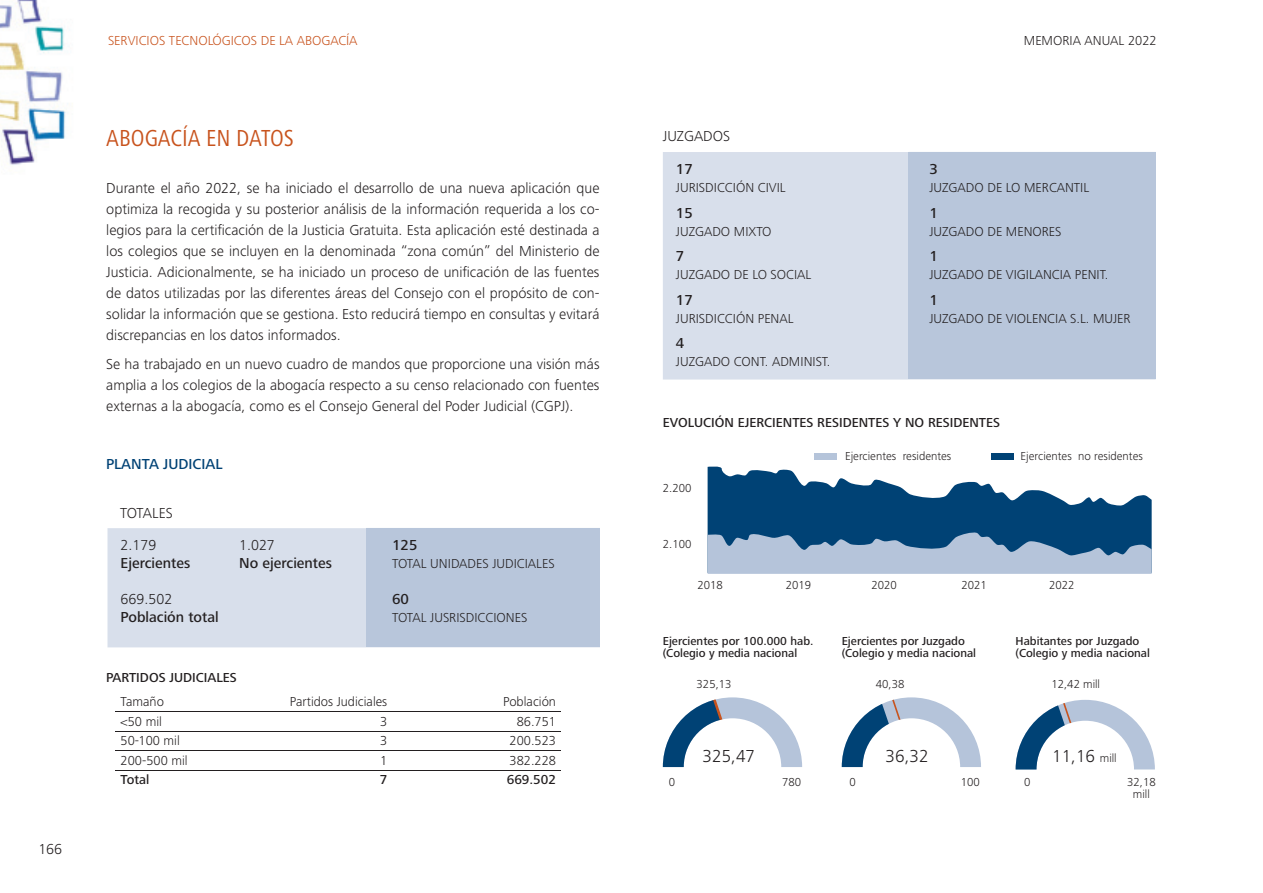
<style>
.page{position:relative;width:1263px;height:893px;background:#fff}
.page>*{position:absolute;margin:0;border:0;box-sizing:border-box;transform-origin:0 0}
.t1{font:condensed 24px "Frutiger Next LT";color:#c8531d}
.t2{font:300 18px "Frutiger Next LT";color:#231f20}
.t3{font:300 15px/21px "Frutiger Next LT";color:#231f20;text-align:justify}
.t4{font:500 15px "Frutiger Next LT";color:#231f20}
.t5{font:500 15px "Frutiger Next LT";color:#004275}
.t6{font:300 15px "Frutiger Next LT";letter-spacing:-.02em;color:#231f20}
.t7{font:300 13.5px "Frutiger Next LT";color:#231f20}
.t8{font:500 13.5px "Frutiger Next LT";color:#231f20}
.t9{font:300 13.5px "Frutiger Next LT";color:#c8531d}
.t10{font:500 12px/12px "Frutiger Next LT";color:#231f20}
.t11{font:300 12px/12px "Frutiger Next LT";color:#231f20;text-align:center}
.s1{font-size:12px}
</style>
<div class="page">
<img style="left:0;top:0;width:68px;height:165px">
<div style="left:107px;top:528px;width:493px;height:119px;background:#d8dfeb"></div>
<div style="left:366px;top:528px;width:234px;height:118px;background:#b8c6db"></div>
<hr style="left:115px;top:711px;width:445px;height:1px;background:#231f20">
<hr style="left:115px;top:770px;width:445px;height:1px;background:#231f20">
<hr style="left:115px;top:751px;width:445px;height:1px;background:#231f20">
<hr style="left:115px;top:731px;width:445px;height:1px;background:#231f20">
<div style="left:663px;top:152px;width:493px;height:228px;background:#d8dfeb"></div>
<div style="left:909px;top:152px;width:247px;height:227px;background:#b8c6db"></div>
<svg style="left:708px;top:466px;width:444px;height:65px;fill:#004275"></svg>
<svg style="left:708px;top:531px;width:444px;height:43px;background:#7f9dbc"></svg>
<div style="left:814px;top:453px;width:23px;height:6px;background:#b5c4da"></div>
<div style="left:991px;top:453px;width:23px;height:6px;background:#004275"></div>
<svg style="left:663px;top:697px;width:139px;height:70px"></svg>
<svg style="left:842px;top:697px;width:139px;height:70px"></svg>
<svg style="left:1015px;top:700px;width:140px;height:69px"></svg>
<p class="t3" style="left:38px;top:838px;width:25px">166</p>
<p class="t9" style="left:108px;top:33px;width:251px">SERVICIOS TECNOLÓGICOS DE LA ABOGACÍA</p>
<p class="t7" style="left:1024px;top:33px;width:134px">MEMORIA ANUAL 2022</p>
<h1 class="t1" style="left:106px;top:125px;width:189px">ABOGACÍA EN DATOS</h1>
<p class="t3" style="left:106px;top:177px;width:495px">Durante el año 2022, se ha iniciado el desarrollo de una nueva aplicación que optimiza la recogida y su posterior análisis de la información requerida a los co&shy;legios para la certificación de la Justicia Gratuita. Esta aplicación esté destinada a los colegios que se incluyen en la denominada “zona común” del Ministerio de Justicia. Adicionalmente, se ha iniciado un proceso de unificación de las fuentes de datos utilizadas por las diferentes áreas del Consejo con el propósito de con&shy;solidar la información que se gestiona. Esto reducirá tiempo en consultas y evitará discrepancias en los datos informados.</p>
<p class="t3" style="left:106px;top:354px;width:495px">Se ha trabajado en un nuevo cuadro de mandos que proporcione una visión más amplia a los colegios de la abogacía respecto a su censo relacionado con fuentes externas a la abogacía, como es el Consejo General del Poder Judicial (CGPJ).</p>
<p class="t5" style="left:106px;top:456px;width:118px">PLANTA JUDICIAL</p>
<p class="t6" style="left:120px;top:505px;width:54px">TOTALES</p>
<p class="t3" style="left:121px;top:535px;width:37px">2.179</p>
<p class="t4" style="left:121px;top:555px;width:71px">Ejercientes</p>
<p class="t3" style="left:121px;top:589px;width:53px">669.502</p>
<p class="t4" style="left:121px;top:609px;width:100px">Población total</p>
<p class="t3" style="left:239px;top:535px;width:37px">1.027</p>
<p class="t4" style="left:239px;top:555px;width:94px">No ejercientes</p>
<p class="t8" style="left:106px;top:670px;width:132px">PARTIDOS JUDICIALES</p>
<p class="t4" style="left:392px;top:537px;width:27px">125</p>
<p class="t7" style="left:392px;top:556px;width:164px">TOTAL UNIDADES JUDICIALES</p>
<p class="t4" style="left:392px;top:591px;width:18px">60</p>
<p class="t7" style="left:392px;top:610px;width:137px">TOTAL JUSRISDICCIONES</p>
<p class="t7" style="left:121px;top:694px;width:45px">Tamaño</p>
<p class="t7" style="left:290px;top:694px;width:99px">Partidos Judiciales</p>
<p class="t7" style="left:503px;top:694px;width:54px">Población</p>
<p class="t7" style="left:121px;top:714px;width:43px">&lt;50 mil</p>
<p class="t7" style="left:380px;top:714px;width:9px">3</p>
<p class="t7" style="left:517px;top:714px;width:41px">86.751</p>
<p class="t7" style="left:121px;top:733px;width:61px">50-100 mil</p>
<p class="t7" style="left:380px;top:733px;width:9px">3</p>
<p class="t7" style="left:509px;top:733px;width:48px">200.523</p>
<p class="t7" style="left:121px;top:753px;width:69px">200-500 mil</p>
<p class="t7" style="left:380px;top:753px;width:9px">1</p>
<p class="t7" style="left:509px;top:753px;width:48px">382.228</p>
<p class="t8" style="left:121px;top:772px;width:30px">Total</p>
<p class="t8" style="left:380px;top:772px;width:9px">7</p>
<p class="t8" style="left:507px;top:772px;width:51px">669.502</p>
<p class="t3" style="left:663px;top:125px;width:69px">JUZGADOS</p>
<p class="t4" style="left:676px;top:161px;width:18px">17</p>
<p class="t7" style="left:676px;top:180px;width:111px">JURISDICCIÓN CIVIL</p>
<p class="t4" style="left:676px;top:204px;width:18px">15</p>
<p class="t7" style="left:676px;top:224px;width:97px">JUZGADO MIXTO</p>
<p class="t4" style="left:676px;top:248px;width:10px">7</p>
<p class="t7" style="left:676px;top:267px;width:137px">JUZGADO DE LO SOCIAL</p>
<p class="t4" style="left:676px;top:291px;width:18px">17</p>
<p class="t7" style="left:676px;top:311px;width:119px">JURISDICCIÓN PENAL</p>
<p class="t4" style="left:676px;top:335px;width:10px">4</p>
<p class="t7" style="left:676px;top:354px;width:156px">JUZGADO CONT. ADMINIST.</p>
<p class="t4" style="left:929px;top:161px;width:10px">3</p>
<p class="t7" style="left:929px;top:180px;width:161px">JUZGADO DE LO MERCANTIL</p>
<p class="t4" style="left:929px;top:204px;width:10px">1</p>
<p class="t7" style="left:929px;top:224px;width:134px">JUZGADO DE MENORES</p>
<p class="t4" style="left:929px;top:248px;width:10px">1</p>
<p class="t7" style="left:929px;top:267px;width:180px">JUZGADO DE VIGILANCIA PENIT.</p>
<p class="t4" style="left:929px;top:291px;width:10px">1</p>
<p class="t7" style="left:929px;top:311px;width:203px">JUZGADO DE VIOLENCIA S.L. MUJER</p>
<p class="t8" style="left:663px;top:415px;width:339px">EVOLUCIÓN EJERCIENTES RESIDENTES Y NO RESIDENTES</p>
<p class="t11" style="left:845px;top:450px;width:108px">Ejercientes residentes</p>
<p class="t11" style="left:663px;top:482px;width:30px">2.200</p>
<p class="t11" style="left:663px;top:538px;width:30px">2.100</p>
<p class="t11" style="left:1021px;top:450px;width:124px">Ejercientes no residentes</p>
<p class="t11" style="left:697px;top:579px;width:27px">2018</p>
<p class="t11" style="left:786px;top:579px;width:27px">2019</p>
<p class="t11" style="left:871px;top:579px;width:27px">2020</p>
<p class="t11" style="left:961px;top:579px;width:27px">2021</p>
<p class="t11" style="left:1049px;top:579px;width:27px">2022</p>
<p class="t10" style="left:663px;top:635px;width:152px">Ejercientes por 100.000 hab. (Colegio y media nacional</p>
<p class="t11" style="left:697px;top:678px;width:36px">325,13</p>
<p class="t10" style="left:842px;top:635px;width:136px">Ejercientes por Juzgado (Colegio y media nacional</p>
<p class="t10" style="left:1016px;top:635px;width:136px">Habitantes por Juzgado (Colegio y media nacional</p>
<p class="t11" style="left:876px;top:678px;width:30px">40,38</p>
<p class="t11" style="left:1051px;top:678px;width:50px">12,42 mill</p>
<p class="t2" style="left:703px;top:746px;width:54px">325,47</p>
<p class="t2" style="left:886px;top:746px;width:44px">36,32</p>
<p class="t2" style="left:1052px;top:746px;width:66px">11,16 <span class="s1">mill</span></p>
<p class="t11" style="left:782px;top:776px;width:21px">780</p>
<p class="t11" style="left:669px;top:776px;width:8px">0</p>
<p class="t11" style="left:849px;top:776px;width:8px">0</p>
<p class="t11" style="left:961px;top:776px;width:21px">100</p>
<p class="t11" style="left:1024px;top:776px;width:8px">0</p>
<p class="t11" style="left:1127px;top:776px;width:30px">32,18 mill</p>
</div>
